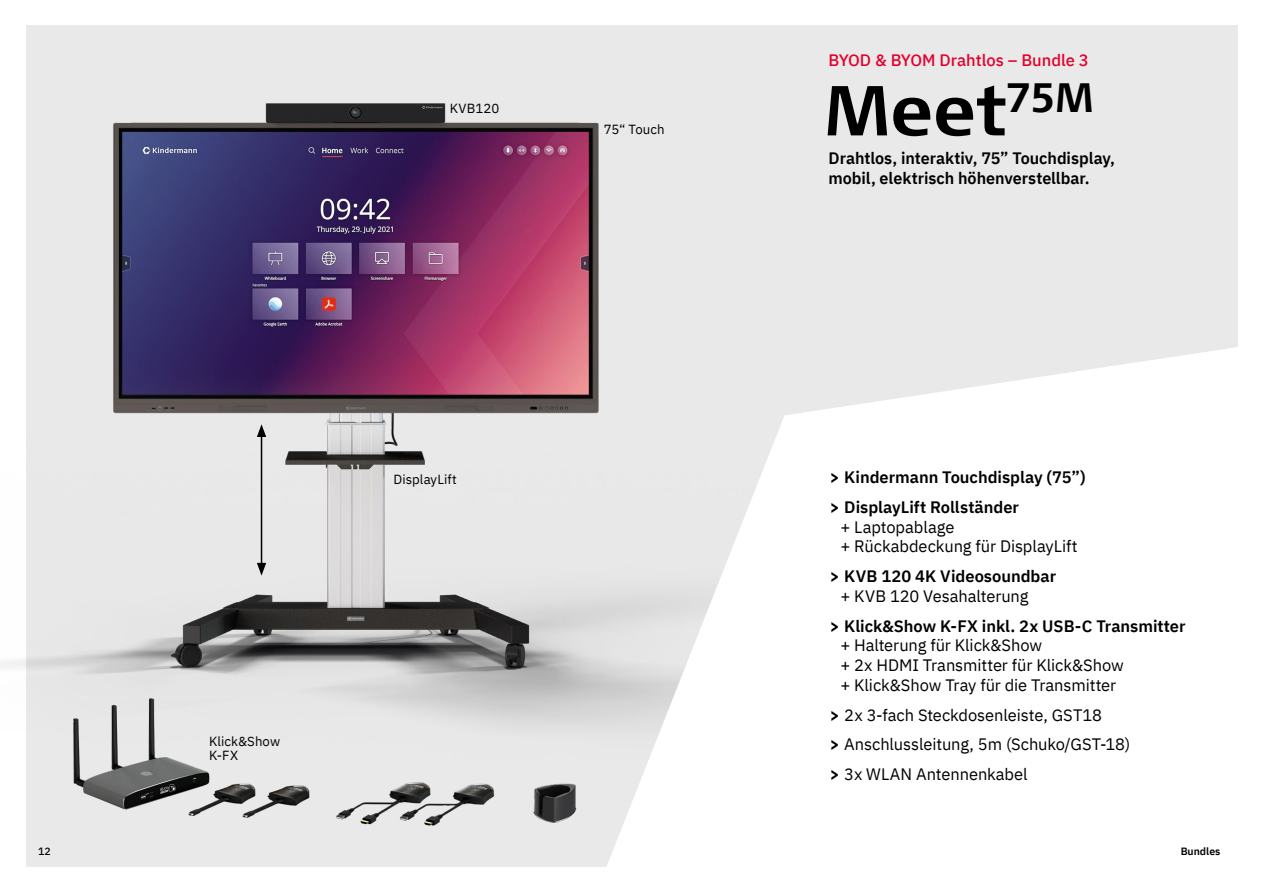
<style>
.page{position:relative;width:1263px;height:893px;background:#fff}
.page>*{position:absolute;margin:0;border:0;box-sizing:border-box;transform-origin:0 0}
.t1{font:500 70.35px "Signa";color:#000}
.t2{font:16.5px/19.8px "IBM Plex Sans";letter-spacing:-.005em;color:#000}
.t3{font:600 16.5px/19.8px "IBM Plex Sans";color:#000}
.t4{font:500 16.5px "IBM Plex Sans";color:#e4002c}
.t5{font:13.2px/13.2px "IBM Plex Sans";letter-spacing:.005em;color:#000}
.t6{font:600 10.5px "IBM Plex Sans";color:#000}
.t7{font:500 10.5px "IBM Plex Sans";color:#000}
.s1{font-weight:700}
.s2{font-weight:400}
.s3{font-weight:600}
</style>
<div class="page">
<div style="left:26px;top:26px;width:1211px;height:841px;background:#e9e9e9"></div>
<img style="left:0;top:103px;width:597px;height:622px">
<img style="left:112px;top:123px;width:487px;height:290px">
<img style="left:69px;top:696px;width:254px;height:122px">
<img style="left:336px;top:782px;width:159px;height:44px">
<img style="left:533px;top:783px;width:44px;height:40px">
<hr style="left:261px;top:436px;width:1px;height:128px;background:#000">
<svg style="left:257px;top:424px;width:9px;height:13px"></svg>
<svg style="left:257px;top:563px;width:9px;height:13px"></svg>
<svg style="left:596px;top:346px;width:642px;height:521px;fill:#fff"></svg>
<p class="t5" style="left:450px;top:101px;width:51px">KVB120</p>
<p class="t5" style="left:604px;top:121px;width:62px">75“ Touch</p>
<p class="t5" style="left:209px;top:734px;width:73px">Klick&amp;Show<br>K-FX</p>
<p class="t5" style="left:393px;top:472px;width:65px">DisplayLift</p>
<p class="t4" style="left:828px;top:47px;width:262px">BYOD &amp; BYOM Drahtlos – Bundle 3</p>
<h1 class="t1" style="left:825px;top:62px;width:269px">Meet<sup>75M</sup></h1>
<p class="t3" style="left:828px;top:147px;width:288px">Drahtlos, interaktiv, 75” Touchdisplay, mobil, elektrisch höhenverstellbar.</p>
<p class="t3" style="left:830px;top:461px;width:258px;line-height:29.7px"><span class="s1">&gt;</span> Kindermann Touchdisplay (75”) <span class="s1">&gt;</span> DisplayLift Rollständer</p>
<p class="t2" style="left:840px;top:515px;width:239px">+ Laptopablage<br>+ Rückabdeckung für DisplayLift</p>
<p class="t3" style="left:840px;top:565px;width:217px;text-indent:-11px"><span class="s1">&gt;</span> KVB 120 4K Videosoundbar <span class="s2">+ KVB 120 Vesahalterung</span></p>
<p class="t2" style="left:840px;top:614px;width:347px;text-indent:-11px"><span class="s1">&gt;</span> <span class="s3">Klick&amp;Show K-FX inkl. 2x USB-C Transmitter </span>+ Halterung für Klick&amp;Show<br>+ 2x HDMI Transmitter für Klick&amp;Show<br>+ Klick&amp;Show Tray für die Transmitter</p>
<p class="t2" style="left:830px;top:699px;width:302px;line-height:29.7px"><span class="s1">&gt;</span> 2x 3-fach Steckdosenleiste, GST18<br><span class="s1">&gt;</span> Anschlussleitung, 5m (Schuko/GST-18) <span class="s1">&gt;</span> 3x WLAN Antennenkabel</p>
<p class="t7" style="left:38px;top:843px;width:14px">12</p>
<p class="t6" style="left:1181px;top:843px;width:41px">Bundles</p>
</div>
